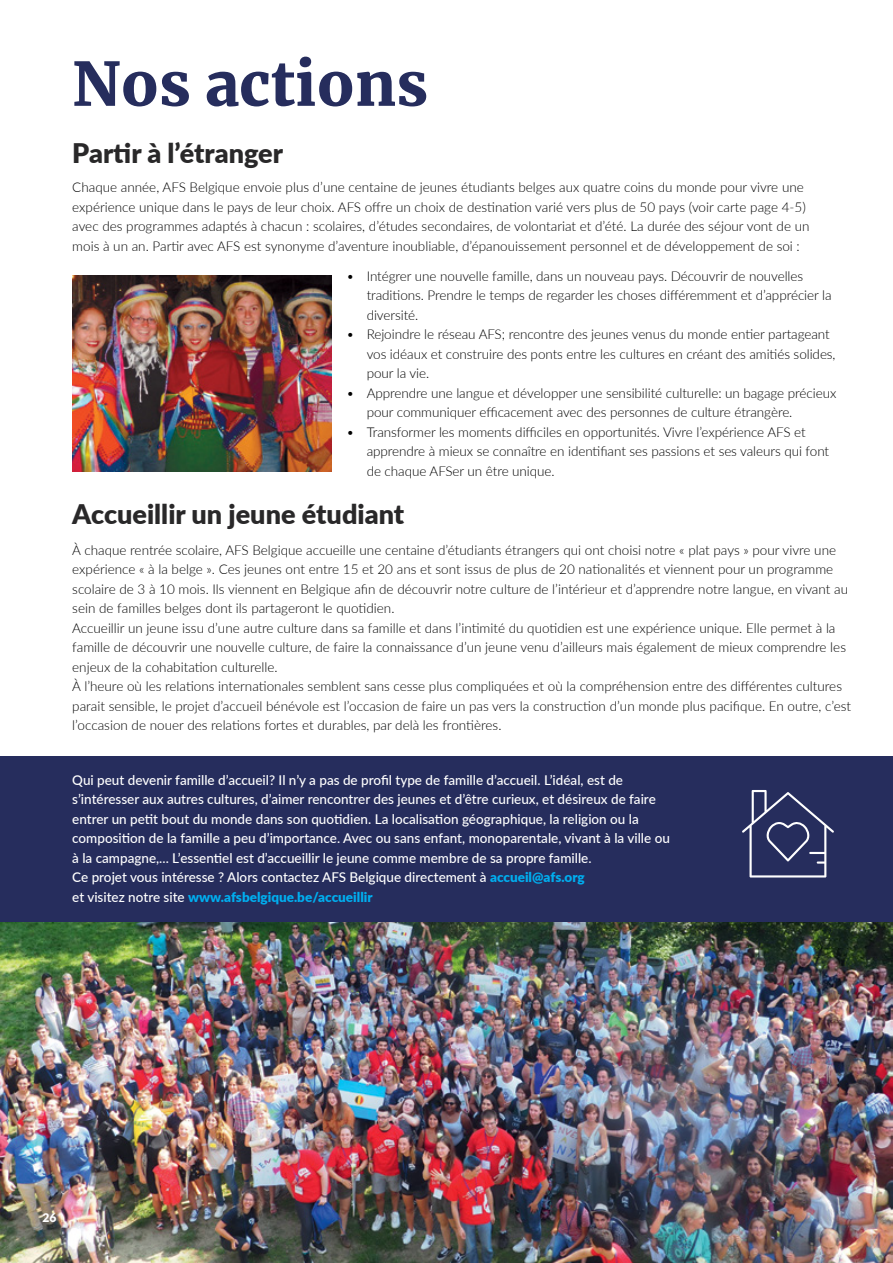
<style>
.page{position:relative;width:893px;height:1263px;background:#fff}
.page>*{position:absolute;margin:0;border:0;box-sizing:border-box;transform-origin:0 0}
.H2_bleu{font:900 60px "Merriweather";color:#262d5d}
.texte_de_base{font:900 27px "Lato";color:#292829}
.texte_de_base-2{font:300 13.5px/19.5px "Lato";color:#000}
.texte_de_base-3{font:500 13.5px/19.5px "Lato";color:#fff}
.t1{font:900 12px "Lato";color:#fff}
.s1{font-weight:900;color:#00aeef}
</style>
<div class="page">
<div style="left:0;top:757px;width:893px;height:170px;background:#262d5d"></div>
<img style="left:72px;top:275px;width:260px;height:196px">
<img style="left:0;top:923px;width:893px;height:340px">
<svg style="left:742px;top:790px;width:92px;height:87px"></svg>
<p class="H2_bleu" style="left:72px;top:42px;width:357px">Nos actions</p>
<p class="texte_de_base" style="left:72px;top:132px;width:212px">Partir à l’étranger</p>
<p class="texte_de_base-2" style="left:72px;top:177px;width:739px">Chaque année, AFS Belgique envoie plus d’une centaine de jeunes étudiants belges aux quatre coins du monde pour vivre une expérience unique dans le pays de leur choix. AFS offre un choix de destination varié vers plus de 50 pays (voir carte page 4-5) avec des programmes adaptés à chacun : scolaires, d’études secondaires, de volontariat et d’été. La durée des séjour vont de un mois à un an. Partir avec AFS est synonyme d’aventure inoubliable, d’épanouissement personnel et de développement de soi :</p>
<p class="texte_de_base-2" style="left:367px;top:265px;width:466px;text-indent:-20px">• Intégrer une nouvelle famille, dans un nouveau pays. Découvrir de nouvelles traditions. Prendre le temps de regarder les choses différemment et d’apprécier la diversité.</p>
<p class="texte_de_base-2" style="left:367px;top:324px;width:470px;text-indent:-20px">• Rejoindre le réseau AFS; rencontre des jeunes venus du monde entier partageant vos idéaux et construire des ponts entre les cultures en créant des amitiés solides, pour la vie.</p>
<p class="texte_de_base-2" style="left:367px;top:382px;width:471px;text-indent:-20px">• Apprendre une langue et développer une sensibilité culturelle: un bagage précieux pour communiquer efficacement avec des personnes de culture étrangère.</p>
<p class="texte_de_base-2" style="left:367px;top:421px;width:464px;text-indent:-20px">• Transformer les moments difficiles en opportunités. Vivre l’expérience AFS et apprendre à mieux se connaître en identifiant ses passions et ses valeurs qui font de chaque AFSer un être unique.</p>
<p class="texte_de_base" style="left:72px;top:493px;width:333px">Accueillir un jeune étudiant</p>
<p class="texte_de_base-2" style="left:72px;top:540px;width:777px">À chaque rentrée scolaire, AFS Belgique accueille une centaine d’étudiants étrangers qui ont choisi notre « plat pays » pour vivre une expérience « à la belge ». Ces jeunes ont entre 15 et 20 ans et sont issus de plus de 20 nationalités et viennent pour un programme scolaire de 3 à 10 mois. Ils viennent en Belgique afin de découvrir notre culture de l’intérieur et d’apprendre notre langue, en vivant au sein de familles belges dont ils partageront le quotidien.</p>
<p class="texte_de_base-2" style="left:72px;top:618px;width:775px">Accueillir un jeune issu d’une autre culture dans sa famille et dans l’intimité du quotidien est une expérience unique. Elle permet à la famille de découvrir une nouvelle culture, de faire la connaissance d’un jeune venu d’ailleurs mais également de mieux comprendre les enjeux de la cohabitation culturelle.</p>
<p class="texte_de_base-2" style="left:72px;top:676px;width:780px">À l’heure où les relations internationales semblent sans cesse plus compliquées et où la compréhension entre des différentes cultures parait sensible, le projet d’accueil bénévole est l’occasion de faire un pas vers la construction d’un monde plus pacifique. En outre, c’est l’occasion de nouer des relations fortes et durables, par delà les frontières.</p>
<p class="texte_de_base-3" style="left:72px;top:769px;width:599px">Qui peut devenir famille d’accueil? Il n’y a pas de profil type de famille d’accueil. L’idéal, est de s’intéresser aux autres cultures, d’aimer rencontrer des jeunes et d’être curieux, et désireux de faire entrer un petit bout du monde dans son quotidien. La localisation géographique, la religion ou la composition de la famille a peu d’importance. Avec ou sans enfant, monoparentale, vivant à la ville ou à la campagne,... L’essentiel est d’accueillir le jeune comme membre de sa propre famille.</p>
<p class="texte_de_base-3" style="left:72px;top:867px;width:514px">Ce projet vous intéresse ? Alors contactez AFS Belgique directement à <span class="s1">accueil@afs.org </span>et visitez notre site <span class="s1">www.afsbelgique.be/accueillir</span></p>
<p class="t1" style="left:42px;top:1209px;width:15px">26</p>
</div>
